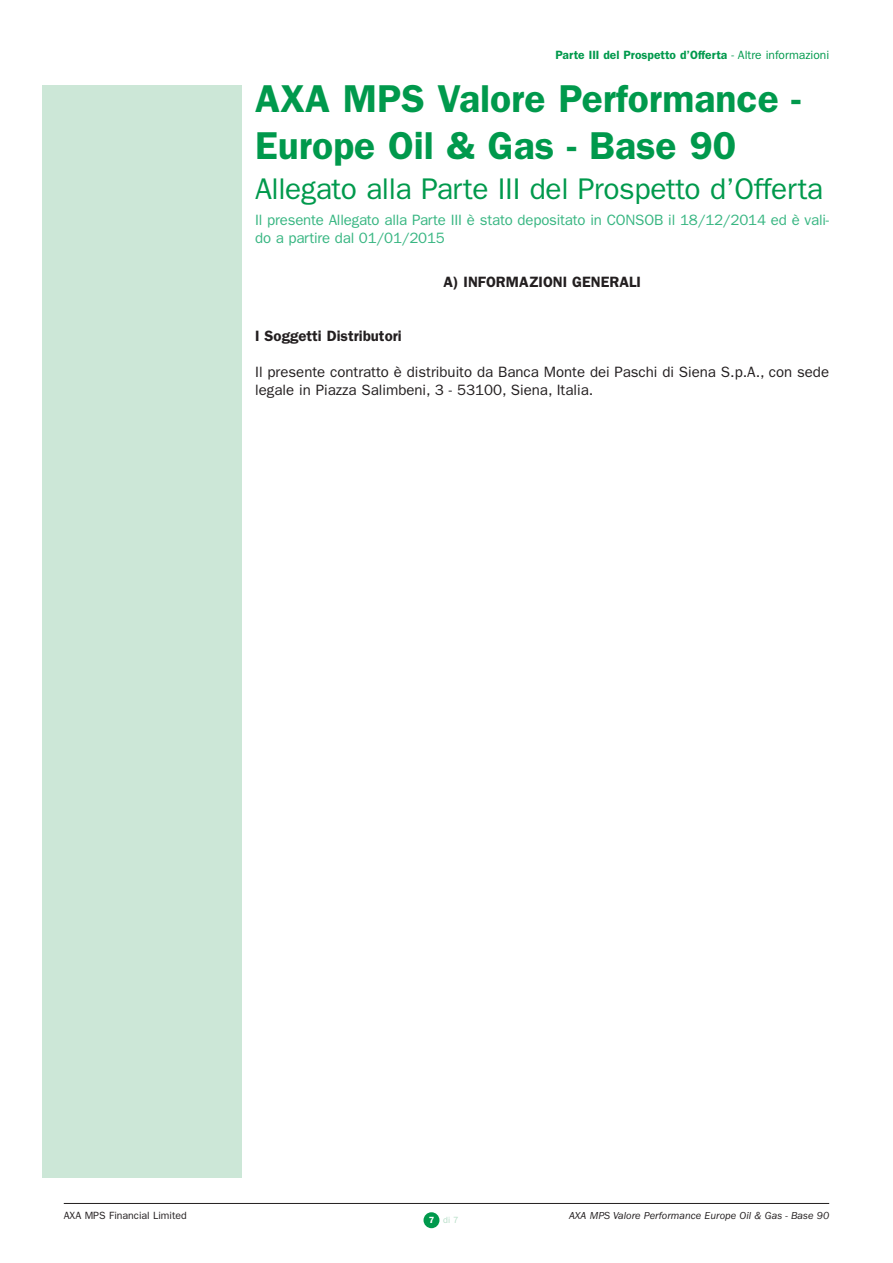
<style>
.page{position:relative;width:893px;height:1263px;background:#fff}
.page>*{position:absolute;margin:0;border:0;box-sizing:border-box;transform-origin:0 0}
.t1{font:600 39px/46.8px "Franklin Gothic";color:#00994c}
.t2{font:30px "Franklin Gothic";letter-spacing:-.01em;color:#00994c}
.t3{font:15px/18px "Franklin Gothic";color:#231f20}
.t4{font:15px/18px "Franklin Gothic";letter-spacing:-.01em;color:#38b682}
.t5{font:600 15px "Franklin Gothic";color:#231f20}
.t6{font:600 12px "Franklin Gothic";color:#00994c}
.t7{font:italic 10.5px "Franklin Gothic";color:#231f20}
.t8{font:10.5px "Franklin Gothic";color:#231f20}
.t9{font:9px "Franklin Gothic";color:#b5ddc6}
.s1{font-weight:400}
.s2{font-weight:600;color:#fff}
.s3{color:#fff}
</style>
<div class="page">
<div style="left:423px;top:1212px;width:16px;height:16px;background:#00994c;border-radius:50%"></div>
<div style="left:43px;top:85px;width:199px;height:1093px;background:#cce7d7"></div>
<hr style="left:64px;top:1203px;width:765px;height:1px;background:#231f20">
<p class="t6" style="left:555px;top:51px;width:275px">Parte III del Prospetto d’Offerta <span class="s1">- Altre informazioni</span></p>
<h1 class="t1" style="left:255px;top:78px;width:547px">AXA MPS Valore Performance -<br>Europe Oil &amp; Gas - Base 90</h1>
<h2 class="t2" style="left:255px;top:179px;width:569px">Allegato alla Parte III del Prospetto d’Offerta</h2>
<p class="t4" style="left:255px;top:212px;width:575px">Il presente Allegato alla Parte III è stato depositato in CONSOB il 18/12/2014 ed è vali&shy;do a partire dal 01/01/2015</p>
<p class="t5" style="left:443px;top:276px;width:199px">A) INFORMAZIONI GENERALI</p>
<p class="t5" style="left:255px;top:330px;width:148px">I Soggetti Distributori</p>
<p class="t3" style="left:255px;top:364px;width:575px">Il presente contratto è distribuito da Banca Monte dei Paschi di Siena S.p.A., con sede legale in Piazza Salimbeni, 3 - 53100, Siena, Italia.</p>
<p class="t8" style="left:64px;top:1211px;width:124px">AXA MPS Financial Limited</p>
<p class="t7" style="left:569px;top:1211px;width:262px">AXA MPS Valore Performance Europe Oil &amp; Gas - Base 90</p>
<p class="t9" style="left:429px;top:1217px;width:37px"><span class="s2">7</span> di 7<span class="s3">2</span></p>
</div>
